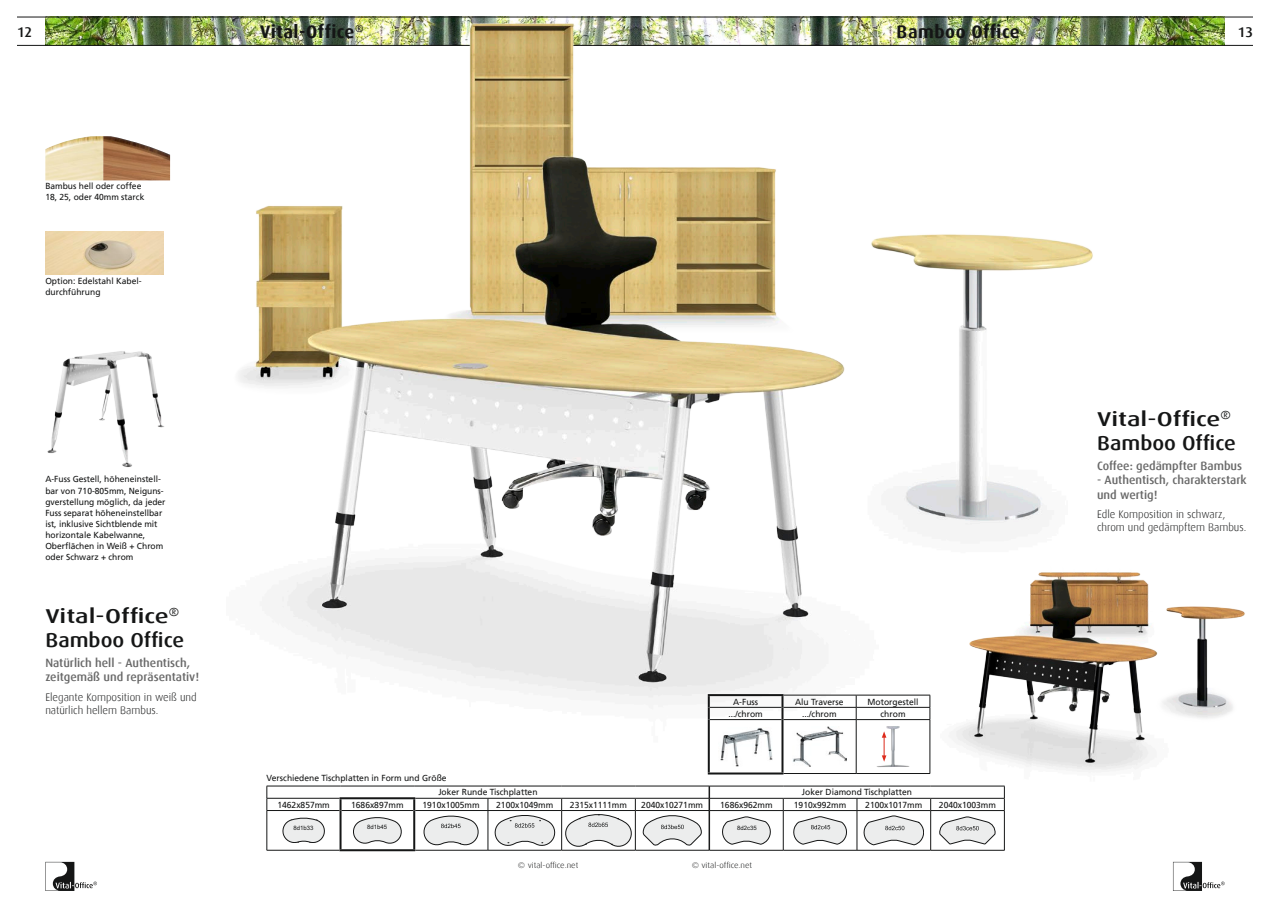
<style>
.page{position:relative;width:1270px;height:908px;background:#fff}
.page>*{position:absolute;margin:0;border:0;box-sizing:border-box;transform-origin:0 0}
.t1{font:500 20px/24px "Dax";color:#151616;scale:1.3 1}
.t2{font:700 18px "Dax";letter-spacing:.025em;color:#151616}
.t3{font:500 14px "Dax";color:#151616}
.t4{font:500 12px/14.4px "Dax";color:#686868}
.t5{font:300 11px/13.2px "Dax";color:#151616}
.t6{font:8.8px/11px "Frutiger LT";color:#151616}
.t7{font:300 8px "Dax";color:#151616;scale:1.1 1}
.t8{font:6px "Arial";color:#151616}
</style>
<div class="page">
<img style="left:45px;top:18px;width:1180px;height:27px">
<svg style="left:45px;top:861px;width:52px;height:29px"></svg>
<hr style="left:17px;top:17px;width:1236px;height:1px;background:#151616">
<hr style="left:17px;top:45px;width:1236px;height:1px;background:#151616">
<svg style="left:1173px;top:861px;width:52px;height:29px"></svg>
<img style="left:179px;top:17px;width:1007px;height:780px">
<img style="left:45px;top:136px;width:125px;height:44px">
<img style="left:47px;top:351px;width:117px;height:116px">
<img style="left:45px;top:231px;width:119px;height:43px">
<hr style="left:857px;top:797px;width:74px;height:1px;background:#151616">
<hr style="left:857px;top:810px;width:74px;height:1px;background:#151616">
<hr style="left:931px;top:810px;width:74px;height:1px;background:#151616">
<hr style="left:857px;top:849px;width:74px;height:1px;background:#151616">
<hr style="left:709px;top:785px;width:74px;height:1px;background:#151616">
<hr style="left:783px;top:785px;width:74px;height:1px;background:#151616">
<hr style="left:857px;top:785px;width:74px;height:1px;background:#151616">
<hr style="left:709px;top:797px;width:74px;height:1px;background:#151616">
<hr style="left:783px;top:797px;width:74px;height:1px;background:#151616">
<svg style="left:783px;top:798px;width:1px;height:12px"></svg>
<svg style="left:857px;top:798px;width:1px;height:12px"></svg>
<hr style="left:709px;top:810px;width:74px;height:1px;background:#151616">
<hr style="left:783px;top:810px;width:74px;height:1px;background:#151616">
<hr style="left:783px;top:810px;width:1px;height:39px;background:#151616">
<hr style="left:857px;top:810px;width:1px;height:39px;background:#151616">
<hr style="left:709px;top:849px;width:74px;height:1px;background:#151616">
<hr style="left:783px;top:849px;width:74px;height:1px;background:#151616">
<hr style="left:931px;top:797px;width:74px;height:1px;background:#151616">
<svg style="left:930px;top:798px;width:1px;height:12px"></svg>
<svg style="left:1004px;top:797px;width:1px;height:13px"></svg>
<hr style="left:930px;top:810px;width:1px;height:39px;background:#151616">
<hr style="left:1004px;top:810px;width:1px;height:39px;background:#151616">
<hr style="left:931px;top:849px;width:74px;height:1px;background:#151616">
<svg style="left:722px;top:816px;width:49px;height:28px"></svg>
<svg style="left:793px;top:816px;width:54px;height:28px"></svg>
<svg style="left:864px;top:815px;width:60px;height:29px"></svg>
<svg style="left:939px;top:816px;width:57px;height:27px"></svg>
<hr style="left:488px;top:797px;width:74px;height:1px;background:#151616">
<hr style="left:562px;top:797px;width:73px;height:1px;background:#151616">
<hr style="left:635px;top:797px;width:74px;height:1px;background:#151616">
<svg style="left:709px;top:785px;width:1px;height:25px"></svg>
<hr style="left:488px;top:809px;width:74px;height:1px;background:#151616">
<hr style="left:561px;top:810px;width:1px;height:39px;background:#151616">
<hr style="left:635px;top:809px;width:74px;height:1px;background:#151616">
<hr style="left:635px;top:810px;width:1px;height:39px;background:#151616">
<hr style="left:709px;top:810px;width:1px;height:39px;background:#151616">
<hr style="left:488px;top:849px;width:74px;height:1px;background:#151616">
<hr style="left:562px;top:849px;width:73px;height:1px;background:#151616">
<hr style="left:635px;top:849px;width:74px;height:1px;background:#151616">
<hr style="left:267px;top:785px;width:74px;height:1px;background:#151616">
<hr style="left:341px;top:785px;width:73px;height:1px;background:#151616">
<hr style="left:414px;top:785px;width:74px;height:1px;background:#151616">
<hr style="left:488px;top:785px;width:74px;height:1px;background:#151616">
<hr style="left:562px;top:785px;width:73px;height:1px;background:#151616">
<hr style="left:635px;top:785px;width:74px;height:1px;background:#151616">
<hr style="left:267px;top:797px;width:73px;height:1px;background:#151616">
<svg style="left:267px;top:785px;width:1px;height:24px"></svg>
<hr style="left:267px;top:809px;width:73px;height:1px;background:#151616">
<hr style="left:267px;top:810px;width:1px;height:39px;background:#151616">
<hr style="left:342px;top:809px;width:71px;height:1px;background:#151616">
<hr style="left:267px;top:849px;width:73px;height:1px;background:#151616">
<hr style="left:415px;top:809px;width:73px;height:1px;background:#151616">
<hr style="left:415px;top:797px;width:73px;height:1px;background:#151616">
<hr style="left:488px;top:810px;width:1px;height:39px;background:#151616">
<hr style="left:415px;top:849px;width:73px;height:1px;background:#151616">
<hr style="left:340px;top:796px;width:75px;height:2px;background:#151616">
<svg style="left:340px;top:798px;width:2px;height:12px"></svg>
<svg style="left:413px;top:798px;width:2px;height:12px"></svg>
<hr style="left:340px;top:810px;width:2px;height:38px;background:#151616">
<hr style="left:413px;top:810px;width:2px;height:38px;background:#151616">
<hr style="left:340px;top:848px;width:75px;height:2px;background:#151616">
<svg style="left:283px;top:817px;width:42px;height:25px"></svg>
<svg style="left:353px;top:817px;width:49px;height:26px"></svg>
<svg style="left:423px;top:815px;width:56px;height:29px"></svg>
<svg style="left:495px;top:815px;width:60px;height:30px"></svg>
<svg style="left:561px;top:798px;width:75px;height:48px"></svg>
<svg style="left:643px;top:815px;width:59px;height:30px"></svg>
<img style="left:915px;top:552px;width:330px;height:245px">
<div style="left:782px;top:719px;width:74px;height:54px;background:#fff"></div>
<hr style="left:856px;top:694px;width:74px;height:1px;background:#151616">
<hr style="left:856px;top:706px;width:74px;height:1px;background:#151616">
<svg style="left:930px;top:695px;width:1px;height:24px"></svg>
<hr style="left:856px;top:719px;width:74px;height:1px;background:#151616">
<hr style="left:930px;top:719px;width:1px;height:53px;background:#151616">
<hr style="left:856px;top:772px;width:74px;height:1px;background:#151616">
<hr style="left:710px;top:706px;width:71px;height:1px;background:#151616">
<hr style="left:710px;top:719px;width:71px;height:1px;background:#151616">
<hr style="left:783px;top:706px;width:73px;height:1px;background:#151616">
<hr style="left:783px;top:719px;width:73px;height:1px;background:#151616">
<hr style="left:783px;top:694px;width:73px;height:1px;background:#151616">
<svg style="left:856px;top:695px;width:1px;height:24px"></svg>
<hr style="left:856px;top:719px;width:1px;height:53px;background:#151616">
<hr style="left:783px;top:772px;width:73px;height:1px;background:#151616">
<hr style="left:708px;top:693px;width:75px;height:2px;background:#151616">
<svg style="left:708px;top:695px;width:2px;height:24px"></svg>
<svg style="left:781px;top:695px;width:2px;height:24px"></svg>
<hr style="left:708px;top:719px;width:2px;height:53px;background:#151616">
<hr style="left:781px;top:719px;width:2px;height:53px;background:#151616">
<hr style="left:708px;top:772px;width:75px;height:2px;background:#151616">
<img style="left:718px;top:727px;width:55px;height:38px">
<img style="left:793px;top:726px;width:54px;height:40px">
<img style="left:876px;top:725px;width:34px;height:41px">
<svg style="left:882px;top:731px;width:4px;height:30px"></svg>
<h2 class="t2" style="left:260px;top:22px;width:105px">Vital-Office<sup>®</sup></h2>
<h2 class="t2" style="left:897px;top:22px;width:125px">Bamboo Office</h2>
<h3 class="t3" style="left:17px;top:24px;width:17px">12</h3>
<h3 class="t3" style="left:1238px;top:24px;width:17px">13</h3>
<p class="t6" style="left:45px;top:180px;width:101px">Bambus hell oder coffee<br>18, 25, oder 40mm starck</p>
<p class="t6" style="left:45px;top:275px;width:98px">Option: Edelstahl Kabel&shy;durchführung</p>
<p class="t6" style="left:45px;top:473px;width:122px">A-Fuss Gestell, höheneinstell&shy;bar von 710-805mm, Neiguns&shy;gverstellung möglich, da jeder<br>Fuss separat höheneinstellbar ist, inklusive Sichtblende mit horizontale Kabelwanne,<br>Oberflächen in Weiß + Chrom oder Schwarz + chrom</p>
<h1 class="t1" style="left:45px;top:603px;width:108px">Vital-Office<sup>®<br></sup>Bamboo Office</h1>
<h3 class="t4" style="left:45px;top:655px;width:155px">Natürlich hell - Authentisch, zeitgemäß und repräsentativ!</h3>
<p class="t5" style="left:45px;top:690px;width:153px">Elegante Komposition in weiß und natürlich hellem Bambus.</p>
<p class="t6" style="left:733px;top:695px;width:26px">A-Fuss</p>
<p class="t6" style="left:795px;top:695px;width:50px">Alu Traverse</p>
<p class="t6" style="left:868px;top:695px;width:52px">Motorgestell</p>
<p class="t6" style="left:728px;top:708px;width:36px">.../chrom</p>
<p class="t6" style="left:802px;top:708px;width:36px">.../chrom</p>
<p class="t6" style="left:881px;top:708px;width:26px">chrom</p>
<p class="t6" style="left:267px;top:772px;width:182px">Verschiedene Tischplatten in Form und Größe</p>
<p class="t6" style="left:438px;top:786px;width:101px">Joker Runde Tischplatten</p>
<p class="t6" style="left:277px;top:798px;width:54px">1462x857mm</p>
<p class="t6" style="left:351px;top:798px;width:54px">1686x897mm</p>
<p class="t6" style="left:423px;top:798px;width:59px">1910x1005mm</p>
<p class="t6" style="left:496px;top:798px;width:59px">2100x1049mm</p>
<p class="t6" style="left:570px;top:798px;width:59px">2315x1111mm</p>
<p class="t6" style="left:641px;top:798px;width:63px">2040x10271mm</p>
<p class="t8" style="left:293px;top:823px;width:22px">8d1b33</p>
<p class="t8" style="left:367px;top:823px;width:22px">8d1b45</p>
<p class="t6" style="left:802px;top:786px;width:112px">Joker Diamond Tischplatten</p>
<p class="t6" style="left:720px;top:798px;width:54px">1686x962mm</p>
<p class="t6" style="left:794px;top:798px;width:54px">1910x992mm</p>
<p class="t6" style="left:865px;top:798px;width:59px">2100x1017mm</p>
<p class="t6" style="left:939px;top:798px;width:59px">2040x1003mm</p>
<p class="t8" style="left:737px;top:823px;width:21px">8d2c35</p>
<p class="t7" style="left:518px;top:860px;width:56px">© vital-office.net</p>
<p class="t7" style="left:692px;top:860px;width:56px">© vital-office.net</p>
<h1 class="t1" style="left:1097px;top:407px;width:108px">Vital-Office<sup>®<br></sup>Bamboo Office</h1>
<h3 class="t4" style="left:1097px;top:458px;width:147px">Coffee: gedämpfter Bambus</h3>
<h3 class="t4" style="left:1097px;top:473px;width:151px">- Authentisch, charakterstark und wertig!</h3>
<p class="t5" style="left:1097px;top:507px;width:151px">Edle Komposition in schwarz, chrom und gedämpftem Bambus.</p>
</div>
